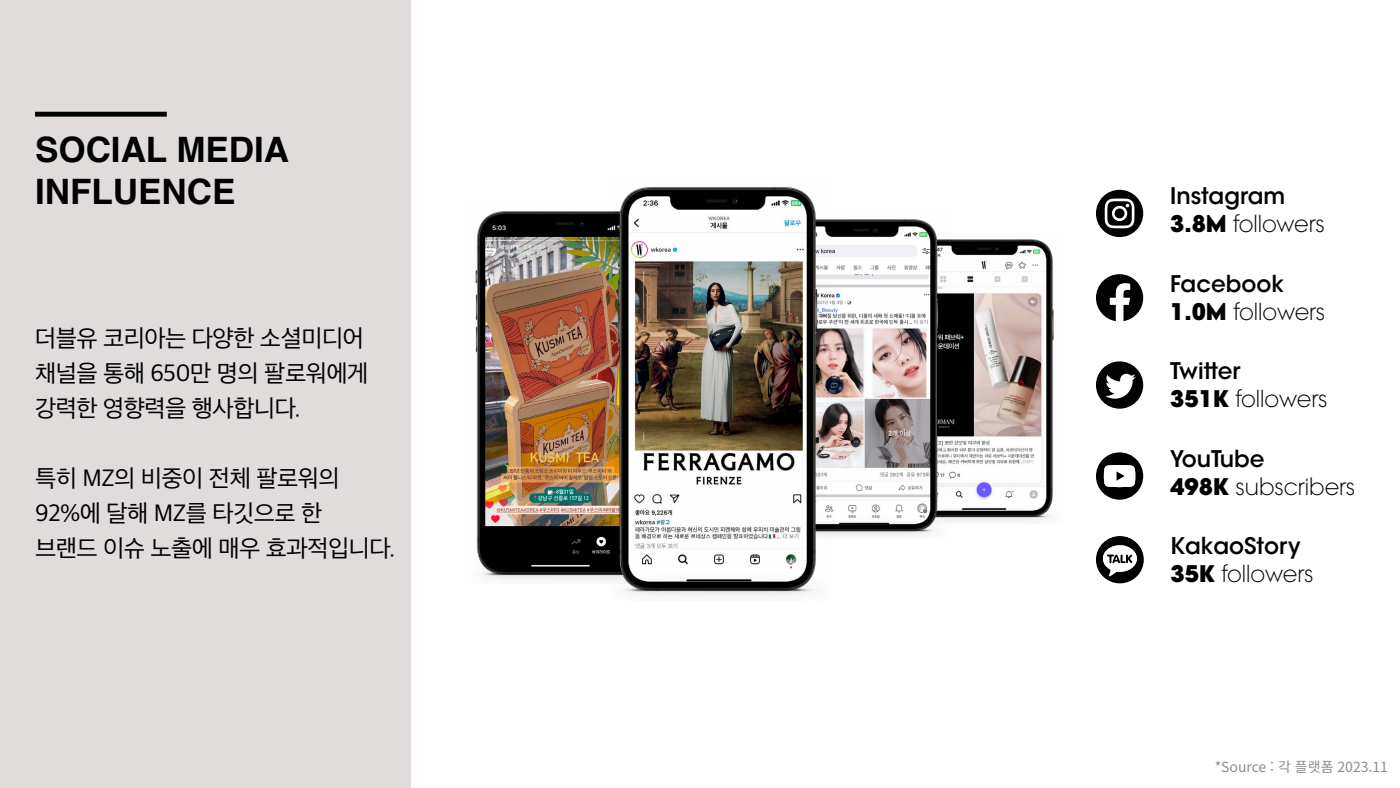
<style>
.page{position:relative;width:1400px;height:788px;background:#fff}
.page>*{position:absolute;margin:0;border:0;box-sizing:border-box;transform-origin:0 0}
.t1{font:700 35px/42px "Helvetica";color:#000}
.t2{font:24.5px/35px "Apple SD Gothic Neo";letter-spacing:-.02em;color:#000}
.t3{font:300 22.75px/28px "Vogue Avant Garde";color:#000}
.t4{font:700 22.75px/28px "Vogue Avant Garde";color:#000}
.t5{font:14px "Noto Sans CJ Kkr";color:#727171}
.s1{font-weight:900}
.s2{font-weight:300}
.s3{font-weight:700}
</style>
<div class="page">
<div style="left:0;top:0;width:411px;height:788px;background:#e0dcdc"></div>
<div style="left:35px;top:112px;width:132px;height:5px;background:#000300"></div>
<img style="left:952px;top:239px;width:102px;height:283px">
<img style="left:834px;top:219px;width:118px;height:317px">
<img style="left:475px;top:211px;width:132px;height:371px">
<img style="left:607px;top:187px;width:227px;height:410px">
<div style="left:1096px;top:190px;width:47px;height:47px;background:#000300;border-radius:50%"></div>
<svg style="left:1105px;top:198px;width:29px;height:30px"></svg>
<svg style="left:1096px;top:274px;width:47px;height:47px"></svg>
<div style="left:1096px;top:361px;width:47px;height:47px;background:#000300;border-radius:50%"></div>
<svg style="left:1105px;top:374px;width:31px;height:24px"></svg>
<svg style="left:1096px;top:452px;width:47px;height:47px"></svg>
<svg style="left:1096px;top:536px;width:48px;height:47px"></svg>
<h1 class="t1" style="left:35px;top:132px;width:256px">SOCIAL MEDIA<br>INFLUENCE</h1>
<p class="t2" style="left:35px;top:319px;width:335px">더블유 코리아는 다양한 소셜미디어 채널을 통해 650만 명의 팔로워에게 강력한 영향력을 행사합니다.</p>
<p class="t2" style="left:35px;top:459px;width:362px">특히 MZ의 비중이 전체 팔로워의<br>92%에 달해 MZ를 타깃으로 한<br>브랜드 이슈 노출에 매우 효과적입니다.</p>
<p class="t4" style="left:1170px;top:181px;width:156px">Instagram<br><span class="s1">3.8M</span> <span class="s2">followers</span></p>
<p class="t3" style="left:1170px;top:270px;width:157px"><span class="s3">Facebook<br></span><span class="s1">1.0M</span> followers</p>
<p class="t3" style="left:1170px;top:357px;width:159px"><span class="s3">Twitter<br></span><span class="s1">351K</span> followers</p>
<p class="t3" style="left:1170px;top:444px;width:187px"><span class="s3">YouTube<br></span><span class="s1">498K</span> subscribers</p>
<p class="t4" style="left:1170px;top:531px;width:144px">KakaoStory<br><span class="s1">35K</span> <span class="s2">followers</span></p>
<p class="t5" style="left:1215px;top:758px;width:175px">*Source : 각 플랫폼 2023.11</p>
</div>
